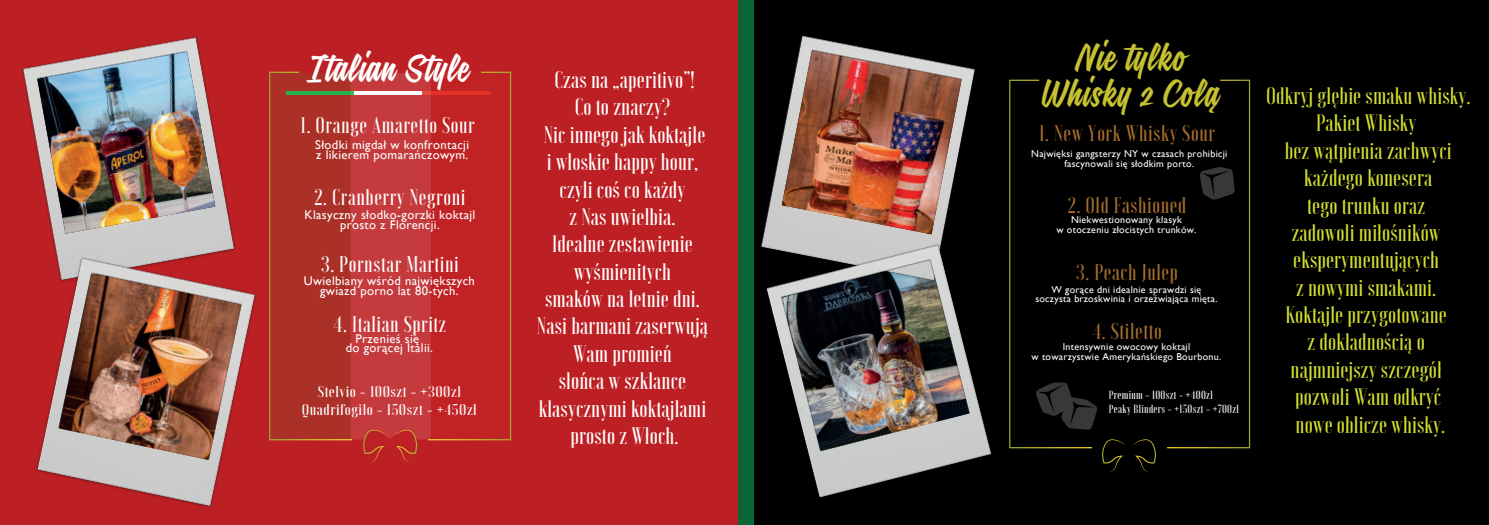
<style>
.page{position:relative;width:1489px;height:525px;background:#fff}
.page>*{position:absolute;margin:0;border:0;box-sizing:border-box;transform-origin:0 0}
.t1{font:48.88px/36.2px "Signalist W00 Signalist";letter-spacing:.025em;color:#c5c131;text-align:center}
.t2{font:48.88px "Signalist W00 Signalist";letter-spacing:.025em;color:#fff}
.t3{font:500 23.88px/27.4px "Voga";letter-spacing:.005em;color:#d4df2f;text-align:center}
.t4{font:500 23.88px/27.4px "Voga";letter-spacing:.005em;color:#fff;text-align:center}
.t5{font:500 22.62px "Voga";letter-spacing:.025em;color:#fff}
.t6{font:500 22.62px "Voga";letter-spacing:.025em;color:#a56e2d}
.t7{font:500 15.62px/18.8px "Voga";letter-spacing:.025em;color:#fff;text-align:center;scale:1.14 1}
.t8{font:12.62px/9.9px "Gill Sans";letter-spacing:.025em;color:#fff;text-align:center}
.t9{font:500 11.88px/14.2px "Voga";letter-spacing:.025em;color:#fff}
.t10{font:10px/9.9px "Gill Sans";letter-spacing:.025em;color:#fff;text-align:center}
</style>
<div class="page">
<div style="left:0;top:0;width:1488px;height:524px;background:#000001"></div>
<div style="left:0;top:0;width:745px;height:524px;background:#bd2024"></div>
<div style="left:350px;top:73px;width:81px;height:366px;background:#c43a3d"></div>
<svg style="left:310px;top:73px;width:43px;height:367px;background:#aa332a"></svg>
<svg style="left:427px;top:71px;width:85px;height:369px"></svg>
<svg style="left:1167px;top:79px;width:83px;height:369px"></svg>
<svg style="left:363px;top:429px;width:54px;height:34px"></svg>
<svg style="left:1102px;top:439px;width:54px;height:34px"></svg>
<svg style="left:1066px;top:383px;width:31px;height:46px"></svg>
<svg style="left:1199px;top:167px;width:35px;height:33px"></svg>
<div style="left:738px;top:0;width:15px;height:524px;background:#0a6634"></div>
<img style="left:22px;top:37px;width:288px;height:196px">
<img style="left:36px;top:233px;width:294px;height:275px">
<img style="left:753px;top:12px;width:287px;height:203px">
<img style="left:753px;top:215px;width:313px;height:309px">
<h1 class="t2" style="left:306px;top:42px;width:163px">Italian Style</h1>
<h1 class="t1" style="left:1040px;top:38px;width:179px">Nie tylko<br>Whisky z Colą</h1>
<p class="t4" style="left:537px;top:65px;width:173px">Czas na „aperitivo”!<br>Co to znaczy?<br>Nic innego jak koktajle i włoskie happy hour, czyli coś co każdy<br>z Nas uwielbia.<br>Idealne zestawienie wyśmienitych<br>smaków na letnie dni.<br>Nasi barmani zaserwują<br>Wam promień<br>słońca w szklance klasycznymi koktajlami prosto z Włoch.</p>
<h3 class="t5" style="left:300px;top:113px;width:176px">1. Orange Amaretto Sour</h3>
<h3 class="t6" style="left:1039px;top:120px;width:177px">1. New York Whisky Sour</h3>
<p class="t8" style="left:315px;top:140px;width:155px;text-align:left">Słodki migdał w konfrontacji z likierem pomarańczowym.</p>
<p class="t10" style="left:1031px;top:149px;width:198px">Najwięksi gangsterzy NY w czasach prohibicji fascynowali się słodkim porto.</p>
<h3 class="t5" style="left:314px;top:184px;width:153px">2. Cranberry Negroni</h3>
<h3 class="t6" style="left:1067px;top:192px;width:120px">2. Old Fashioned</h3>
<p class="t8" style="left:304px;top:210px;width:172px">Klasyczny słodko-gorzki koktajl prosto z Florencji.</p>
<p class="t10" style="left:1056px;top:215px;width:141px">Niekwestionowany klasyk<br>w otoczeniu złocistych trunków.</p>
<h3 class="t5" style="left:321px;top:251px;width:139px">3. Pornstar Martini</h3>
<h3 class="t6" style="left:1076px;top:259px;width:103px">3. Peach Julep</h3>
<h3 class="t6" style="left:1092px;top:318px;width:71px">4. Stiletto</h3>
<p class="t8" style="left:304px;top:276px;width:173px">Uwielbiany wśród największych gwiazd porno lat 80-tych.</p>
<p class="t8" style="left:345px;top:333px;width:89px">Przenieś się<br>do gorącej Italii.</p>
<p class="t10" style="left:1035px;top:284px;width:184px">W gorące dni idealnie sprawdzi się soczysta brzoskwinia i orzeźwiająca mięta.</p>
<p class="t10" style="left:1031px;top:342px;width:191px">Intensywnie owocowy koktajl<br>w towarzystwie Amerykańskiego Bourbonu.</p>
<h3 class="t5" style="left:333px;top:311px;width:114px">4. Italian Spritz</h3>
<h3 class="t7" style="left:302px;top:381px;width:155px">Stelvio - 100szt - +300zł<br>Quadrifogilo - 150szt - +450zł</h3>
<p class="t9" style="left:1108px;top:387px;width:132px">Premium - 100szt - +400zł<br>Peaky Blinders - +150szt - +700zł</p>
<p class="t3" style="left:1265px;top:81px;width:206px">Odkryj głębie smaku whisky.<br>Pakiet Whisky<br>bez wątpienia zachwyci każdego konesera<br>tego trunku oraz<br>zadowoli miłośników eksperymentujących<br>z nowymi smakami.<br>Koktajle przygotowane<br>z dokładnością o najmniejszy szczegół pozwoli Wam odkryć<br>nowe oblicze whisky.</p>
</div>
